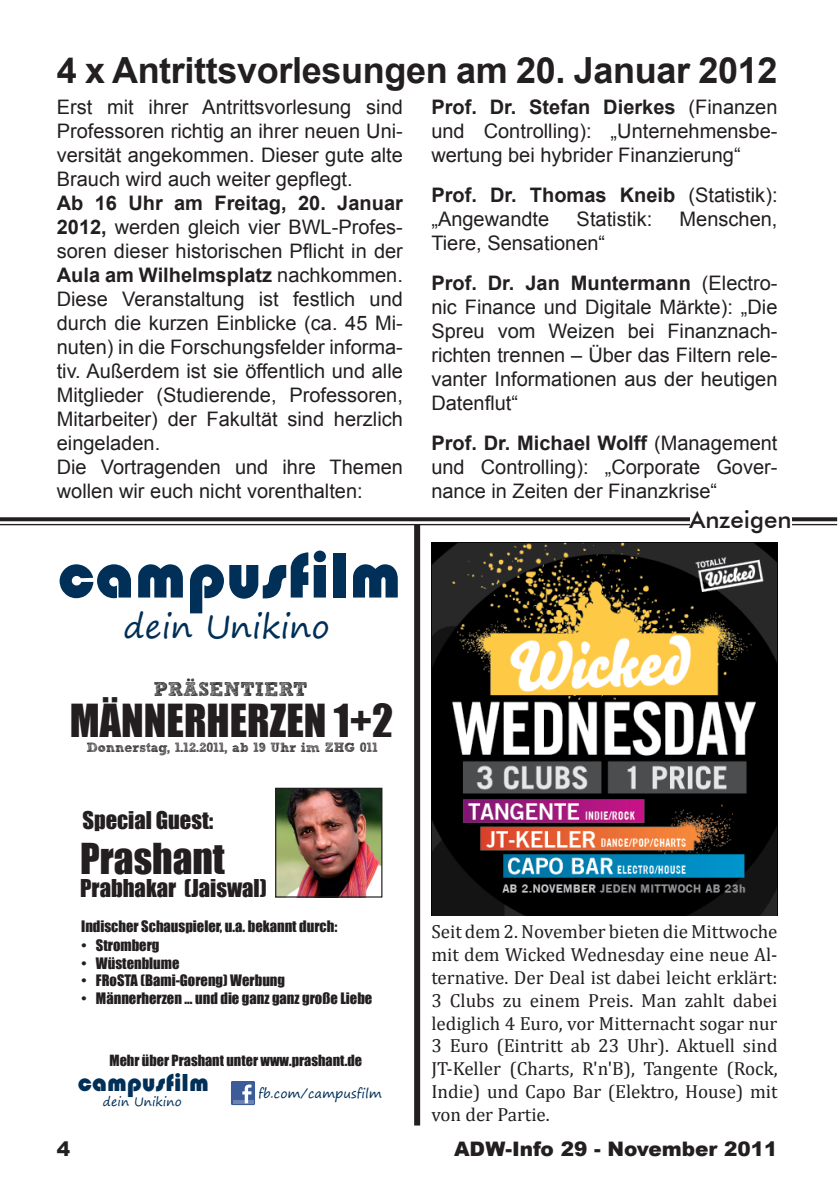
<style>
.page{position:relative;width:840px;height:1191px;background:#fff}
.page>*{position:absolute;margin:0;border:0;box-sizing:border-box;transform-origin:0 0}
.t1{font:87.4px "Impact";color:#231f20}
.t2{font:900 66.8px "Blippo";color:#002f57}
.t3{font:50.4px "Impact";color:#231f20}
.t4{font:50.2px "Impact";color:#231f20}
.t5{font:41.8px "Impact";color:#231f20}
.t6{font:39.2px "Impact";color:#231f20}
.t7{font:700 36px "Arial";letter-spacing:-.01em;color:#231f20}
.t8{font:32.4px "Segoe Print";color:#002f57}
.t9{font:27.4px "Impact";color:#231f20}
.t10{font:900 25.6px "Blippo";color:#002f57}
.t11{font:500 24px "Futura BT";color:#231f20}
.t12{font:22.6px "Impact";color:#231f20}
.t13{font:22.4px "Impact";color:#231f20}
.Artiekltext_neu{font:20px/24px "Arial";color:#231f20;text-align:justify}
.t14{font:900 20px "Arial";color:#231f20}
.t15{font:19.6px "Sketch Rockwell";color:#231f20}
.t16{font:19px/22.8px "Cambria";color:#231f20;text-align:justify}
.t17{font:14.6px "Impact";color:#231f20}
.t18{font:14.2px "Impact";color:#231f20}
.t19{font:13.4px "Sketch Rockwell";color:#231f20}
.t20{font:12.8px "Segoe Print";color:#002f57}
.t21{font:12.4px "Segoe Print";color:#002f57}
.s1{font-weight:700}
</style>
<div class="page">
<img style="left:431px;top:542px;width:346px;height:373px">
<svg style="left:0;top:517px;width:836px;height:4px;background:#322e2f"></svg>
<hr style="left:0;top:524px;width:836px;height:1px;background:#231f20">
<div style="left:689px;top:510px;width:102px;height:18px;background:#fff"></div>
<div style="left:414px;top:524px;width:6px;height:601px;background:#231f20"></div>
<div style="left:231px;top:1081px;width:24px;height:24px;background:#3b5b99"></div>
<hr style="left:232px;top:1100px;width:21px;height:3px;background:#6d84b3">
<svg style="left:242px;top:1084px;width:9px;height:19px"></svg>
<img style="left:277px;top:789px;width:103px;height:106px">
<div style="left:275px;top:787px;width:107px;height:110px;border:1px solid #231f20"></div>
<p class="t4" style="left:59px;top:9px;width:294px">Special Guest:</p>
<p class="t1" style="left:54px;top:67px;width:324px">Prashant</p>
<p class="t7" style="left:57px;top:46px;width:721px">4 x Antrittsvorlesungen am 20. Januar 2012</p>
<p class="Artiekltext_neu" style="left:57px;top:95px;width:347px">Erst mit ihrer Antrittsvorlesung sind Professoren richtig an ihrer neuen Uni&shy;versität angekommen. Dieser gute alte Brauch wird auch weiter gepflegt.</p>
<p class="Artiekltext_neu" style="left:57px;top:191px;width:347px"><span class="s1">Ab 16 Uhr am Freitag, 20. Januar 2012,</span> werden gleich vier BWL-Profes&shy;soren dieser historischen Pflicht in der <span class="s1">Aula am Wilhelmsplatz</span> nachkommen.</p>
<p class="Artiekltext_neu" style="left:57px;top:287px;width:347px">Diese Veranstaltung ist festlich und durch die kurzen Einblicke (ca. 45 Mi&shy;nuten) in die Forschungsfelder informa&shy;tiv. Außerdem ist sie öffentlich und alle Mitglieder (Studierende, Professoren, Mitarbeiter) der Fakultät sind herzlich eingeladen.</p>
<p class="Artiekltext_neu" style="left:57px;top:455px;width:347px">Die Vortragenden und ihre Themen wollen wir euch nicht vorenthalten:</p>
<p class="Artiekltext_neu" style="left:431px;top:95px;width:347px"><span class="s1">Prof. Dr. Stefan Dierkes</span> (Finanzen und Controlling): „Unternehmensbe&shy;wertung bei hybrider Finanzierung“</p>
<p class="Artiekltext_neu" style="left:431px;top:183px;width:347px"><span class="s1">Prof. Dr. Thomas Kneib</span> (Statistik): „Angewandte</p>
<p class="t3" style="left:54px;top:161px;width:418px">Prabhakar (Jaiswal)</p>
<p class="Artiekltext_neu" style="left:576px;top:207px;width:77px">Statistik:</p>
<p class="Artiekltext_neu" style="left:679px;top:207px;width:99px">Menschen,</p>
<p class="Artiekltext_neu" style="left:431px;top:231px;width:175px">Tiere, Sensationen“</p>
<p class="Artiekltext_neu" style="left:431px;top:271px;width:347px"><span class="s1">Prof. Dr. Jan Muntermann</span> (Electro&shy;nic Finance und Digitale Märkte): „Die Spreu vom Weizen bei Finanznach&shy;richten trennen – Über das Filtern rele&shy;vanter Informationen aus der heutigen Datenflut“</p>
<p class="Artiekltext_neu" style="left:431px;top:431px;width:347px"><span class="s1">Prof. Dr. Michael Wolff</span> (Management und Controlling): „Corporate Gover&shy;nance in Zeiten der Finanzkrise“</p>
<p class="t9" style="left:59px;top:252px;width:483px">Indischer Schauspieler, u.a. bekannt durch:</p>
<p class="t9" style="left:309px;top:289px;width:535px">• Männerherzen ... und die ganz ganz große Lieb</p>
<p class="t9" style="left:309px;top:322px;width:384px">• FRoSTA (Bami-Goreng) Werbung</p>
<p class="t9" style="left:81px;top:289px;width:148px">• Stromberg</p>
<p class="t9" style="left:81px;top:322px;width:186px">• Wüstenblume</p>
<p class="t2" style="left:58px;top:537px;width:345px">campusfilm</p>
<p class="t8" style="left:123px;top:597px;width:207px">dein Unikino</p>
<p class="t15" style="left:153px;top:678px;width:155px">PRÄSENTIERT</p>
<p class="t5" style="left:70px;top:688px;width:324px">MÄNNERHERZEN 1+2</p>
<p class="t19" style="left:86px;top:739px;width:293px">Donnerstag, 1.12.2011, ab 19 Uhr im ZHG 011</p>
<p class="t13" style="left:82px;top:802px;width:132px">Special Guest:</p>
<p class="t6" style="left:80px;top:828px;width:146px">Prashant</p>
<p class="t12" style="left:80px;top:870px;width:188px">Prabhakar (Jaiswal)</p>
<p class="t17" style="left:81px;top:914px;width:257px">Indischer Schauspieler, u.a. bekannt durch:</p>
<p class="t17" style="left:81px;top:934px;width:79px">• Stromberg</p>
<p class="t17" style="left:81px;top:951px;width:99px">• Wüstenblume</p>
<p class="t17" style="left:81px;top:969px;width:205px">• FRoSTA (Bami-Goreng) Werbung</p>
<p class="t17" style="left:81px;top:986px;width:292px">• Männerherzen ... und die ganz ganz große Liebe</p>
<p class="t18" style="left:109px;top:1049px;width:254px">Mehr über Prashant unter www.prashant.de</p>
<p class="t10" style="left:78px;top:1067px;width:133px">campusfilm</p>
<p class="t21" style="left:103px;top:1090px;width:80px">dein Unikino</p>
<p class="t20" style="left:258px;top:1082px;width:125px">fb.com/campusfilm</p>
<p class="t11" style="left:689px;top:505px;width:103px">Anzeigen</p>
<p class="t16" style="left:431px;top:920px;width:347px">Seit dem 2. November bieten die Mittwoche mit dem Wicked Wednesday eine neue Al&shy;ternative. Der Deal ist dabei leicht erklärt:<br>3 Clubs zu einem Preis. Man zahlt dabei lediglich 4 Euro, vor Mitternacht sogar nur 3 Euro (Eintritt ab 23 Uhr). Aktuell sind JT-Keller (Charts, R'n'B), Tangente (Rock, Indie) und Capo Bar (Elektro, House) mit von der Partie.</p>
<p class="t14" style="left:57px;top:1134px;width:15px">4</p>
<p class="t14" style="left:454px;top:1134px;width:325px">ADW-Info 29 - November 2011</p>
</div>
